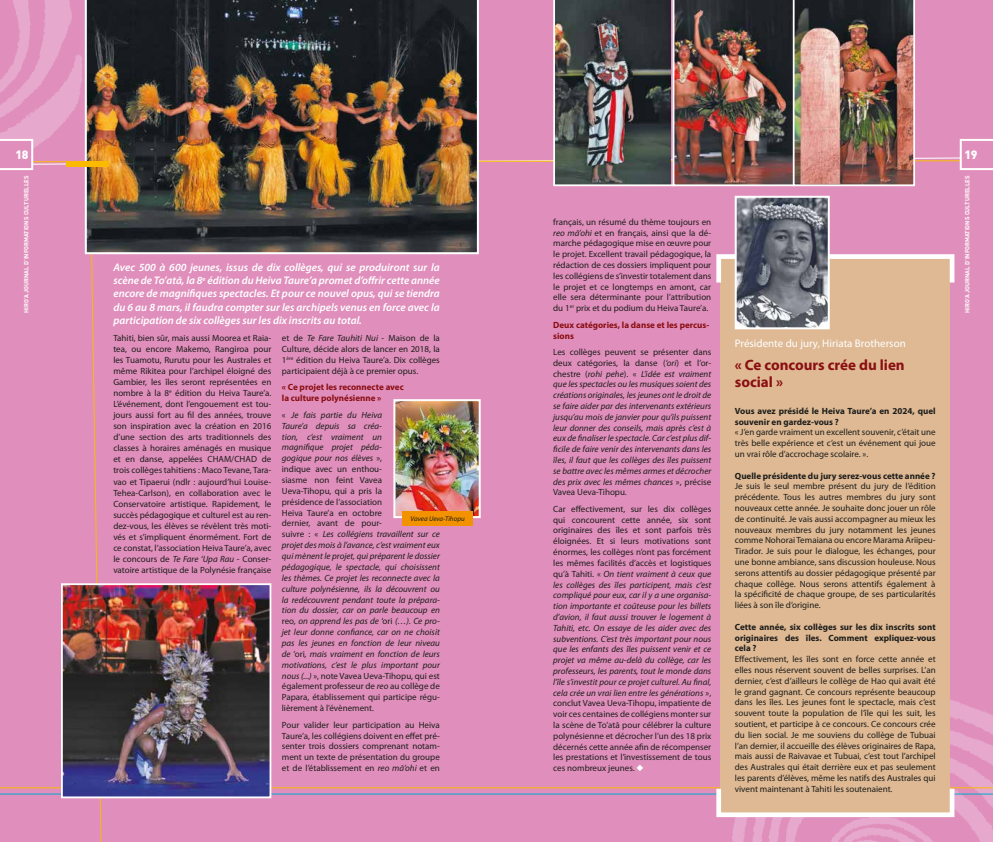
<style>
.page{position:relative;width:993px;height:842px;background:#fff}
.page>*{position:absolute;margin:0;border:0;box-sizing:border-box;transform-origin:0 0}
.t1{font:700 15px/17px "Myriad Pro";color:#8a0e12}
.t2{font:900 12px "DIN";color:#fff}
.t3{font:italic 600 11px/13.2px "Myriad Pro";color:#fff;text-align:justify}
.t4{font:11px "Myriad Pro";color:#fff}
.t5{font:9px/10.8px "Myriad Pro";color:#1d1d1b;text-align:justify}
.t6{font:italic 9px/10.9px "Myriad Pro";color:#1d1d1b;text-align:justify}
.t7{font:700 9px/10.8px "Myriad Pro";color:#1d1d1b}
.t8{font:700 9px/10.8px "Myriad Pro";color:#8a0e12}
.t9{font:italic 7px "Myriad Pro";letter-spacing:-.005em;color:#1d1d1b}
.t10{font:700 6px "DIN";color:#fff}
.s1{font-style:italic}
.s2{font-style:normal}
.s3{color:#fff}
</style>
<div class="page">
<img style="left:0;top:0;width:992px;height:842px">
<img style="left:737px;top:199px;width:89px;height:127px">
<div style="left:734px;top:196px;width:95px;height:133px;border:2px solid #fff"></div>
<div style="left:67px;top:161px;width:42px;height:6px;background:#fbba00"></div>
<h2 class="t2" style="left:15px;top:147px;width:14px">18</h2>
<h2 class="t2" style="left:964px;top:147px;width:14px">19</h2>
<p class="t10" style="left:22px;top:313px;width:138px;rotate:-90deg">HIRO’A JOURNAL D’I NFORMATIONSCULTURELLES</p>
<p class="t10" style="left:963px;top:313px;width:138px;rotate:-90deg">HIRO’A JOURNAL D’I NFORMATIONSCULTURELLES</p>
<p class="t5" style="left:553px;top:216px;width:159px">français, un résumé du thème toujours en <span class="s1">reo mā’ohi</span> et en français, ainsi que la dé&shy;marche pédagogique mise en œuvre pour le projet. Excellent travail pédagogique, la rédaction de ces dossiers impliquent pour les collégiens de s’investir totalement dans le projet et ce longtemps en amont, car elle sera déterminante pour l’attribution du 1<sup>er</sup> prix et du podium du Heiva Taure’a.</p>
<p class="t8" style="left:553px;top:319px;width:157px">Deux catégories, la danse et les percus&shy;sions</p>
<p class="t6" style="left:553px;top:346px;width:160px"><span class="s2">Les collèges peuvent se présenter dans deux catégories, la danse (</span>‘ori<span class="s2">) et l’or&shy;chestre (</span>rohi pehe<span class="s2">). «</span> L’idée est vraiment que les spectacles ou les musiques soient des créations originales, les jeunes ont le droit de se faire aider par des intervenants extérieurs jusqu’au mois de janvier pour qu’ils puissent leur donner des conseils, mais après c’est à eux de finaliser le spectacle. Car c’est plus dif&shy;ficile de faire venir des intervenants dans les îles, il faut que les collèges des îles puissent se battre avec les mêmes armes et décrocher des prix avec les mêmes chances <span class="s2">», précise Vavea Ueva-Tihopu.</span></p>
<p class="t5" style="left:553px;top:503px;width:160px">Car effectivement, sur les dix collèges qui concourent cette année, six sont originaires des îles et sont parfois très éloignées. Et si leurs motivations sont énormes, les collèges n’ont pas forcément les mêmes facilités d’accès et logistiques qu’à Tahiti. « <span class="s1">On tient vraiment à ceux que les collèges des îles participent, mais c’est compliqué pour eux, car il y a une organisa&shy;tion importante et coûteuse pour les billets d’avion, il faut aussi trouver le logement à Tahiti, etc. On essaye de les aider avec des subventions. C’est très important pour nous que les enfants des îles puissent venir et ce projet va même au-delà du collège, car les professeurs, les parents, tout le monde dans l’île s’investit pour ce projet culturel. Au final, cela crée un vrai lien entre les générations</span> », conclut Vavea Ueva-Tihopu, impatiente de voir ces centaines de collégiens monter sur la scène de To’atā pour célébrer la culture polynésienne et décrocher l’un des 18 prix décernés cette année afin de récompenser les prestations et l’investissement de tous ces nombreux jeunes. <span class="s3">◆</span></p>
<p class="t3" style="left:113px;top:260px;width:328px">Avec 500 à 600 jeunes, issus de dix collèges, qui se produiront sur la scène de To’atā, la 8<sup>e</sup> édition du Heiva Taure’a promet d’offrir cette année encore de magnifiques spectacles. Et pour ce nouvel opus, qui se tiendra du 6 au 8 mars, il faudra compter sur les archipels venus en force avec la participation de six collèges sur les dix inscrits au total.</p>
<p class="t5" style="left:113px;top:333px;width:159px">Tahiti, bien sûr, mais aussi Moorea et Raia&shy;tea, ou encore Makemo, Rangiroa pour les Tuamotu, Rurutu pour les Australes et même Rikitea pour l’archipel éloigné des Gambier, les îles seront représentées en nombre à la 8<sup>e</sup> édition du Heiva Taure’a.<br>L’événement, dont l’engouement est tou&shy;jours aussi fort au fil des années, trouve son inspiration avec la création en 2016 d’une section des arts traditionnels des classes à horaires aménagés en musique et en danse, appelées CHAM/CHAD de trois collèges tahitiens : Maco Tevane, Tara&shy;vao et Tipaerui (ndlr : aujourd’hui Louise-Tehea-Carlson), en collaboration avec le Conservatoire artistique. Rapidement, le succès pédagogique et culturel est au ren&shy;dez-vous, les élèves se révèlent très moti&shy;vés et s’impliquent énormément. Fort de ce constat, l’association Heiva Taure’a, avec le concours de <span class="s1">Te Fare ‘Upa Rau</span> - Conser&shy;vatoire artistique de la Polynésie française</p>
<p class="t5" style="left:282px;top:333px;width:159px">et de <span class="s1">Te Fare Tauhiti Nui</span> - Maison de la Culture, décide alors de lancer en 2018, la 1<sup>ère</sup> édition du Heiva Taure’a. Dix collèges participaient déjà à ce premier opus.</p>
<p class="t8" style="left:282px;top:382px;width:123px">« Ce projet les reconnecte avec la culture polynésienne »</p>
<p class="t6" style="left:282px;top:409px;width:160px;text-align:left"><span class="s2">«</span> Je fais partie du Heiva<br>Taure’a depuis sa créa-<br>tion, c’est vraiment un<br>magnifique projet péda-<br>gogique pour nos élèves <span class="s2">»,<br>indique avec un enthou-<br>siasme non feint Vavea<br>Ueva-Tihopu, qui a pris la<br>présidence de l’association<br>Heiva Taure’a en octobre<br>dernier, avant de pour-<br>suivre : «</span> Les collégiens travaillent sur ce projet des mois à l’avance, c’est vraiment eux qui mènent le projet, qui préparent le dossier pédagogique, le spectacle, qui choisissent les thèmes. Ce projet les reconnecte avec la culture polynésienne, ils la découvrent ou la redécouvrent pendant toute la prépara&shy;tion du dossier, car on parle beaucoup en <span class="s2">reo</span>, on apprend les pas de <span class="s2">‘ori</span> (…). Ce pro&shy;jet leur donne confiance, car on ne choisit pas les jeunes en fonction de leur niveau de <span class="s2">‘ori</span>, mais vraiment en fonction de leurs motivations, c’est le plus important pour nous (...) <span class="s2">», note Vavea Ueva-Tihopu, qui est également professeur de</span> reo <span class="s2">au collège de Papara, établissement qui participe régu&shy;lièrement à l’évènement.</span></p>
<p class="t5" style="left:282px;top:719px;width:159px">Pour valider leur participation au Heiva Taure’a, les collégiens doivent en effet pré&shy;senter trois dossiers comprenant notam&shy;ment un texte de présentation du groupe et de l’établissement en <span class="s1">reo mā’ohi</span> et en</p>
<p class="t4" style="left:734px;top:336px;width:172px">Présidente du jury, Hiriata Brotherson</p>
<h1 class="t1" style="left:734px;top:355px;width:171px">« Ce concours crée du lien social »</h1>
<p class="t7" style="left:734px;top:405px;width:202px">Vous avez présidé le Heiva Taure’a en 2024, quel souvenir en gardez-vous ?</p>
<p class="t5" style="left:734px;top:427px;width:202px">« J’en garde vraiment un excellent souvenir, c’était une très belle expérience et c’est un événement qui joue un vrai rôle d’accrochage scolaire. ».</p>
<p class="t7" style="left:734px;top:470px;width:202px">Quelle présidente du jury serez-vous cette année ?</p>
<p class="t5" style="left:734px;top:481px;width:202px">Je suis le seul membre présent du jury de l’édition précédente. Tous les autres membres du jury sont nouveaux cette année. Je souhaite donc jouer un rôle de continuité. Je vais aussi accompagner au mieux les nouveaux membres du jury notamment les jeunes comme Nohorai Temaiana ou encore Marama Ariipeu-Tirador. Je suis pour le dialogue, les échanges, pour une bonne ambiance, sans discussion houleuse. Nous serons attentifs au dossier pédagogique présenté par chaque collège. Nous serons attentifs également à la spécificité de chaque groupe, de ses particularités liées à son île d’origine.</p>
<p class="t7" style="left:734px;top:621px;width:202px;text-align:justify">Cette année, six collèges sur les dix inscrits sont originaires des îles. Comment expliquez-vous cela ?</p>
<p class="t5" style="left:734px;top:654px;width:202px">Effectivement, les îles sont en force cette année et elles nous réservent souvent de belles surprises. L’an dernier, c’est d’ailleurs le collège de Hao qui avait été le grand gagnant. Ce concours représente beaucoup dans les îles. Les jeunes font le spectacle, mais c’est souvent toute la population de l’île qui les suit, les soutient, et participe à ce concours. Ce concours crée du lien social. Je me souviens du collège de Tubuai l’an dernier, il accueille des élèves originaires de Rapa, mais aussi de Raivavae et Tubuai, c’est tout l’archipel des Australes qui était derrière eux et pas seulement les parents d’élèves, même les natifs des Australes qui vivent maintenant à Tahiti les soutenaient.</p>
<p class="t9" style="left:410px;top:514px;width:56px">Vavea Ueva-Tihopu</p>
</div>
